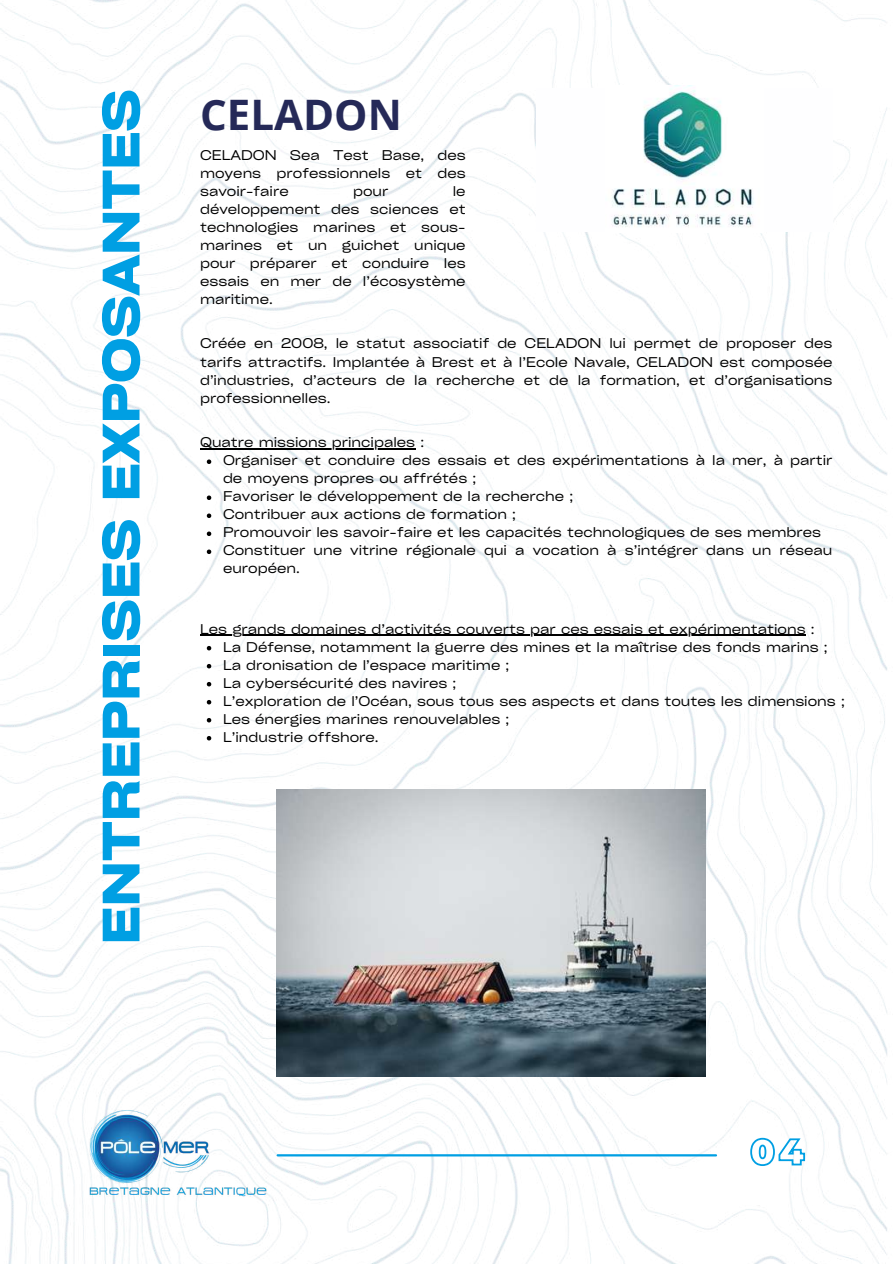
<style>
.page{position:relative;width:894px;height:1264px;background:#fff}
.page>*{position:absolute;margin:0;border:0;box-sizing:border-box;transform-origin:0 0}
.t1{font:700 expanded 50.4px "Cy Grotesk";color:#009fe3}
.t2{font:700 42px "Open Sans";color:#252958}
.t3{font:expanded 13.5px/18px "Cy Grotesk";color:#000;text-align:justify}
</style>
<div class="page">
<img style="left:0;top:0;width:887px;height:1263px">
<hr style="left:277px;top:1154px;width:438px;height:2px;background:#009fe3">
<img style="left:89px;top:1109px;width:177px;height:87px">
<div style="left:536px;top:87px;width:296px;height:144px;background:#fefeff"></div>
<img style="left:605px;top:86px;width:158px;height:146px">
<img style="left:276px;top:789px;width:429px;height:287px">
<svg style="left:749px;top:1136px;width:56px;height:31px"></svg>
<hr style="left:200px;top:448px;width:215px;height:1px;background:#000">
<svg style="left:207px;top:459px;width:4px;height:5px"></svg>
<svg style="left:207px;top:495px;width:4px;height:5px"></svg>
<svg style="left:207px;top:513px;width:4px;height:5px"></svg>
<svg style="left:207px;top:531px;width:4px;height:5px"></svg>
<svg style="left:207px;top:549px;width:4px;height:5px"></svg>
<hr style="left:200px;top:634px;width:605px;height:1px;background:#000">
<svg style="left:207px;top:646px;width:4px;height:4px"></svg>
<svg style="left:207px;top:664px;width:4px;height:4px"></svg>
<svg style="left:207px;top:682px;width:4px;height:4px"></svg>
<svg style="left:207px;top:700px;width:4px;height:4px"></svg>
<svg style="left:207px;top:718px;width:4px;height:4px"></svg>
<svg style="left:207px;top:736px;width:4px;height:4px"></svg>
<h1 class="t1" style="left:89px;top:944px;width:856px;rotate:-90deg">ENTREPRISES EXPOSANTES</h1>
<h2 class="t2" style="left:200px;top:85px;width:203px">CELADON</h2>
<p class="t3" style="left:200px;top:145px;width:267px">CELADON Sea Test Base, des moyens professionnels et des savoir-faire</p>
<p class="t3" style="left:200px;top:181px;width:267px;text-indent:253px">le développement des sciences et technologies marines et sous&shy;marines et un guichet unique pour préparer et conduire les essais en mer de l’écosystème maritime.</p>
<p class="t3" style="left:200px;top:334px;width:633px">Créée en 2008, le statut associatif de CELADON lui permet de proposer des tarifs attractifs. Implantée à Brest et à l’Ecole Navale, CELADON est composée d’industries, d’acteurs de la recherche et de la formation, et d’organisations professionnelles.</p>
<p class="t3" style="left:223px;top:433px;width:611px;text-align:left;text-indent:-23px">Quatre missions principales :<br>Organiser et conduire des essais et des expérimentations à la mer, à partir de moyens propres ou affrétés ;<br>Favoriser le développement de la recherche ;<br>Contribuer aux actions de formation ;<br>Promouvoir les savoir-faire et les capacités technologiques de ses membres Constituer une vitrine régionale qui a vocation à s’intégrer dans un réseau européen.</p>
<p class="t3" style="left:353px;top:181px;width:37px">pour</p>
<p class="t3" style="left:223px;top:619px;width:623px;text-align:left;text-indent:-23px">Les grands domaines d’activités couverts par ces essais et expérimentations :<br>La Défense, notamment la guerre des mines et la maîtrise des fonds marins ; La dronisation de l’espace maritime ;<br>La cybersécurité des navires ;<br>L’exploration de l’Océan, sous tous ses aspects et dans toutes les dimensions ; Les énergies marines renouvelables ;<br>L’industrie offshore.</p>
</div>
